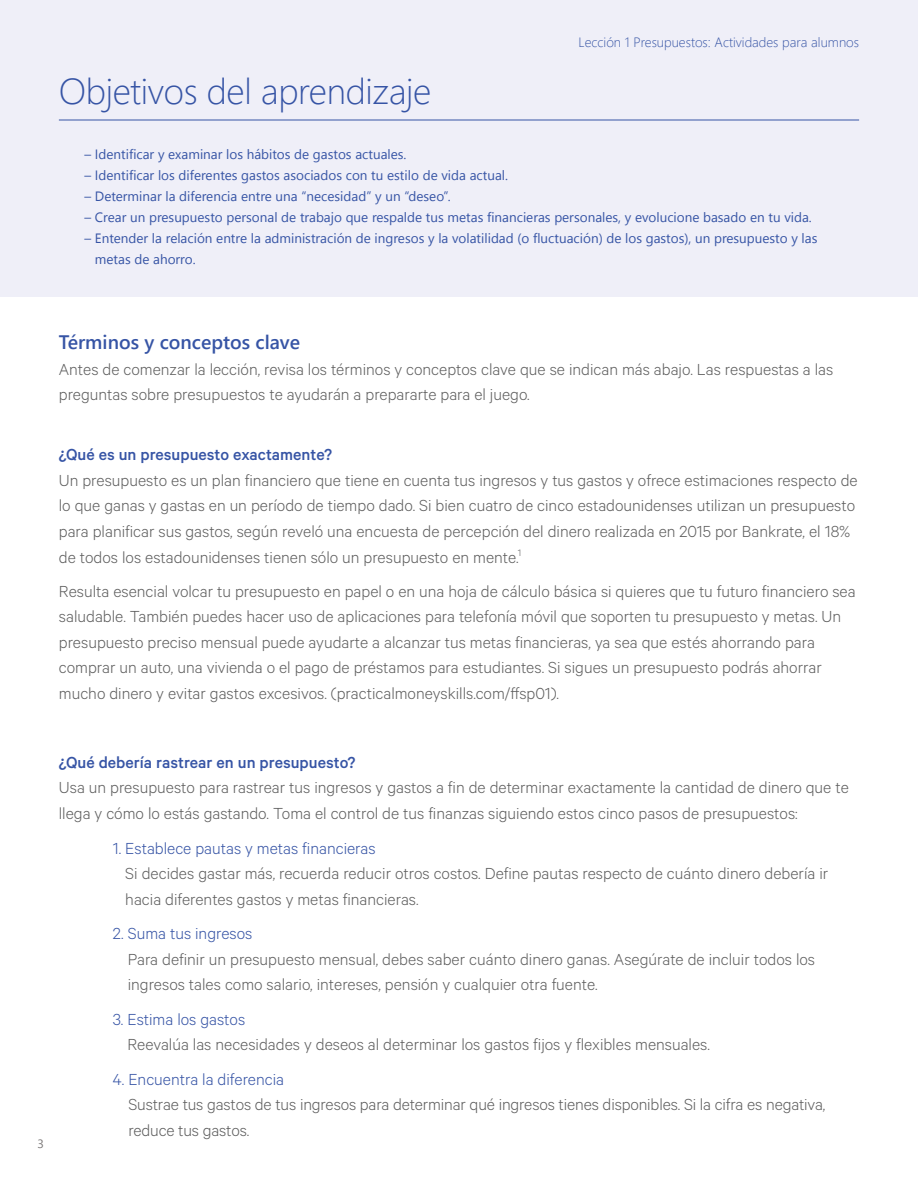
<style>
.page{position:relative;width:918px;height:1188px;background:#fff}
.page>*{position:absolute;margin:0;border:0;box-sizing:border-box;transform-origin:0 0}
.t1{font:300 36px "Segoe UI";letter-spacing:-.01em;color:#3654a5}
.t2{font:600 19.5px "Segoe UI";color:#3654a5}
.t3{font:300 18px/25.5px "Calibre";color:#5d5d5d}
.t4{font:300 18px "Calibre";color:#3654a5}
.t5{font:500 18px "Calibre";color:#3654a5}
.t6{font:13.5px/21px "Segoe UI";color:#3654a5}
.t7{font:300 13.5px "Segoe UI";color:#3654a5}
.t8{font:12px "Segoe UI";color:#757272}
</style>
<div class="page">
<div style="left:0;top:0;width:918px;height:297px;background:#efeff8"></div>
<hr style="left:59px;top:120px;width:800px;height:1px;background:#3654a5">
<h1 class="t1" style="left:59px;top:64px;width:374px">Objetivos del aprendizaje</h1>
<p class="t7" style="left:579px;top:32px;width:282px">Lección 1 Presupuestos: Actividades para alumnos</p>
<p class="t6" style="left:84px;top:143px;width:324px">– Identificar y examinar los hábitos de gastos actuales.</p>
<p class="t6" style="left:84px;top:164px;width:425px">– Identificar los diferentes gastos asociados con tu estilo de vida actual.</p>
<p class="t6" style="left:84px;top:185px;width:368px">– Determinar la diferencia entre una “necesidad” y un “deseo”.</p>
<p class="t6" style="left:84px;top:206px;width:729px">– Crear un presupuesto personal de trabajo que respalde tus metas financieras personales, y evolucione basado en tu vida.</p>
<p class="t6" style="left:95px;top:227px;width:724px;text-indent:-10px">– Entender la relación entre la administración de ingresos y la volatilidad (o fluctuación) de los gastos), un presupuesto y las metas de ahorro.</p>
<p class="t2" style="left:59px;top:328px;width:243px">Términos y conceptos clave</p>
<p class="t3" style="left:59px;top:356px;width:776px">Antes de comenzar la lección, revisa los términos y conceptos clave que se indican más abajo. Las respuestas a las preguntas sobre presupuestos te ayudarán a prepararte para el juego.</p>
<p class="t5" style="left:59px;top:444px;width:275px">¿Qué es un presupuesto exactamente?</p>
<p class="t3" style="left:59px;top:467px;width:800px">Un presupuesto es un plan financiero que tiene en cuenta tus ingresos y tus gastos y ofrece estimaciones respecto de lo que ganas y gastas en un período de tiempo dado. Si bien cuatro de cinco estadounidenses utilizan un presupuesto para planificar sus gastos, según reveló una encuesta de percepción del dinero realizada en 2015 por Bankrate, el 18% de todos los estadounidenses tienen sólo un presupuesto en mente.<sup>1</sup></p>
<p class="t3" style="left:59px;top:578px;width:798px">Resulta esencial volcar tu presupuesto en papel o en una hoja de cálculo básica si quieres que tu futuro financiero sea saludable. También puedes hacer uso de aplicaciones para telefonía móvil que soporten tu presupuesto y metas. Un presupuesto preciso mensual puede ayudarte a alcanzar tus metas financieras, ya sea que estés ahorrando para comprar un auto, una vivienda o el pago de préstamos para estudiantes. Si sigues un presupuesto podrás ahorrar mucho dinero y evitar gastos excesivos. (practicalmoneyskills.com/ffsp01).</p>
<p class="t8" style="left:38px;top:1135px;width:8px">3</p>
<p class="t5" style="left:59px;top:752px;width:298px">¿Qué debería rastrear en un presupuesto?</p>
<p class="t3" style="left:59px;top:774px;width:791px">Usa un presupuesto para rastrear tus ingresos y gastos a fin de determinar exactamente la cantidad de dinero que te llega y cómo lo estás gastando. Toma el control de tus finanzas siguiendo estos cinco pasos de presupuestos:</p>
<p class="t4" style="left:113px;top:837px;width:264px">1. Establece pautas y metas financieras</p>
<p class="t3" style="left:125px;top:860px;width:704px">Si decides gastar más, recuerda reducir otros costos. Define pautas respecto de cuánto dinero debería ir hacia diferentes gastos y metas financieras.</p>
<p class="t4" style="left:113px;top:923px;width:141px">2. Suma tus ingresos</p>
<p class="t3" style="left:128px;top:945px;width:689px">Para definir un presupuesto mensual, debes saber cuánto dinero ganas. Asegúrate de incluir todos los ingresos tales como salario, intereses, pensión y cualquier otra fuente.</p>
<p class="t4" style="left:113px;top:1008px;width:134px">3. Estima los gastos</p>
<p class="t3" style="left:127px;top:1031px;width:584px">Reevalúa las necesidades y deseos al determinar los gastos fijos y flexibles mensuales.</p>
<p class="t4" style="left:113px;top:1068px;width:173px">4. Encuentra la diferencia</p>
<p class="t3" style="left:128px;top:1091px;width:699px">Sustrae tus gastos de tus ingresos para determinar qué ingresos tienes disponibles. Si la cifra es negativa, reduce tus gastos.</p>
</div>
